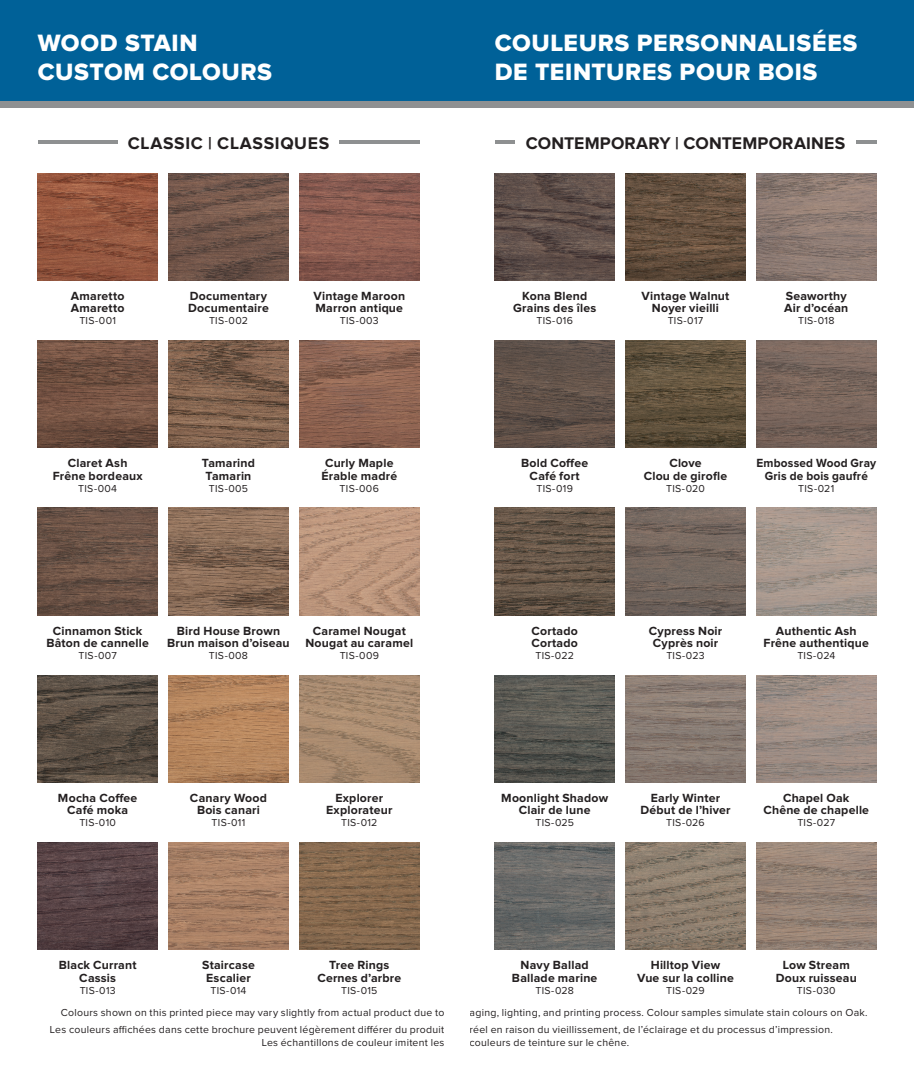
<style>
.page{position:relative;width:914px;height:1071px;background:#fff}
.page>*{position:absolute;margin:0;border:0;box-sizing:border-box;transform-origin:0 0}
.t1{font:24.5px "Proxima Nova Extrabld";letter-spacing:.025em;color:#fff}
.t2{font:700 17.5px "Proxima Nova";letter-spacing:.015em;color:#231f20}
.t3{font:700 17.5px "Proxima Nova";letter-spacing:.035em;color:#231f20}
.Color_Names{font:700 12.25px/12.2px "Proxima Nova";letter-spacing:.015em;color:#231f20}
.Color_Names-2{font:700 12.25px "Proxima Nova";letter-spacing:.015em;color:#231f20;scale:.96 1}
.Color_Names-3{font:10.5px "Proxima Nova";letter-spacing:.025em;color:#231f20}
</style>
<div class="page">
<div style="left:0;top:0;width:914px;height:105px;background:#006198"></div>
<div style="left:0;top:102px;width:914px;height:6px;background:#8e9091"></div>
<hr style="left:38px;top:140px;width:381px;height:4px;background:#8e9091">
<div style="left:118px;top:126px;width:221px;height:32px;background:#fff"></div>
<hr style="left:495px;top:140px;width:381px;height:4px;background:#8e9091">
<div style="left:515px;top:126px;width:340px;height:32px;background:#fff"></div>
<img style="left:495px;top:173px;width:119px;height:107px">
<img style="left:625px;top:173px;width:120px;height:107px">
<img style="left:756px;top:173px;width:120px;height:107px">
<img style="left:495px;top:675px;width:119px;height:107px">
<img style="left:625px;top:675px;width:120px;height:107px">
<img style="left:756px;top:675px;width:120px;height:107px">
<img style="left:495px;top:508px;width:119px;height:107px">
<img style="left:625px;top:508px;width:120px;height:107px">
<img style="left:756px;top:508px;width:120px;height:107px">
<img style="left:756px;top:843px;width:120px;height:107px">
<img style="left:495px;top:843px;width:119px;height:107px">
<img style="left:625px;top:843px;width:120px;height:107px">
<img style="left:495px;top:341px;width:119px;height:107px">
<img style="left:625px;top:341px;width:120px;height:107px">
<img style="left:756px;top:341px;width:120px;height:107px">
<img style="left:38px;top:173px;width:120px;height:107px">
<img style="left:169px;top:173px;width:119px;height:107px">
<img style="left:299px;top:173px;width:120px;height:107px">
<img style="left:38px;top:508px;width:120px;height:107px">
<img style="left:169px;top:508px;width:119px;height:107px">
<img style="left:299px;top:508px;width:120px;height:107px">
<img style="left:38px;top:675px;width:120px;height:107px">
<img style="left:169px;top:675px;width:119px;height:107px">
<img style="left:299px;top:675px;width:120px;height:107px">
<img style="left:38px;top:843px;width:120px;height:107px">
<img style="left:169px;top:843px;width:119px;height:107px">
<img style="left:299px;top:843px;width:120px;height:107px">
<img style="left:38px;top:341px;width:120px;height:107px">
<img style="left:169px;top:341px;width:119px;height:107px">
<img style="left:299px;top:341px;width:120px;height:107px">
<p class="t1" style="left:38px;top:31px;width:161px">WOOD STAIN</p>
<p class="t1" style="left:38px;top:61px;width:236px">CUSTOM COLOURS</p>
<p class="t1" style="left:495px;top:31px;width:364px">COULEURS PERSONNALISÉES</p>
<p class="t1" style="left:495px;top:61px;width:324px">DE TEINTURES POUR BOIS</p>
<p class="t3" style="left:128px;top:135px;width:203px">CLASSIC | CLASSIQUES</p>
<p class="t2" style="left:526px;top:135px;width:321px">CONTEMPORARY | CONTEMPORAINES</p>
<p class="Color_Names" style="left:71px;top:290px;width:55px">Amaretto</p>
<p class="Color_Names" style="left:71px;top:303px;width:55px">Amaretto</p>
<p class="Color_Names-3" style="left:79px;top:316px;width:38px">TIS-001</p>
<p class="Color_Names" style="left:188px;top:290px;width:82px">Documentary<br>Documentaire</p>
<p class="Color_Names-3" style="left:209px;top:316px;width:40px">TIS-002</p>
<p class="Color_Names" style="left:313px;top:290px;width:93px">Vintage Maroon</p>
<p class="Color_Names" style="left:315px;top:303px;width:89px">Marron antique</p>
<p class="Color_Names-3" style="left:340px;top:316px;width:40px">TIS-003</p>
<p class="Color_Names" style="left:522px;top:290px;width:67px">Kona Blend</p>
<p class="Color_Names" style="left:513px;top:303px;width:85px">Grains des îles</p>
<p class="Color_Names-3" style="left:536px;top:316px;width:38px">TIS-016</p>
<p class="Color_Names" style="left:641px;top:290px;width:89px">Vintage Walnut</p>
<p class="Color_Names" style="left:652px;top:303px;width:68px">Noyer vieilli</p>
<p class="Color_Names-3" style="left:667px;top:316px;width:37px">TIS-017</p>
<p class="Color_Names" style="left:785px;top:290px;width:63px">Seaworthy</p>
<p class="Color_Names" style="left:784px;top:303px;width:66px">Air d’océan</p>
<p class="Color_Names-3" style="left:798px;top:316px;width:38px">TIS-018</p>
<p class="Color_Names" style="left:68px;top:458px;width:61px">Claret Ash</p>
<p class="Color_Names" style="left:53px;top:470px;width:91px">Frêne bordeaux</p>
<p class="Color_Names-3" style="left:78px;top:483px;width:40px">TIS-004</p>
<p class="Color_Names" style="left:202px;top:458px;width:55px">Tamarind</p>
<p class="Color_Names" style="left:205px;top:470px;width:47px">Tamarin</p>
<p class="Color_Names-3" style="left:209px;top:483px;width:41px">TIS-005</p>
<p class="Color_Names" style="left:325px;top:458px;width:70px">Curly Maple</p>
<p class="Color_Names" style="left:321px;top:470px;width:77px">Érable madré</p>
<p class="Color_Names-3" style="left:339px;top:483px;width:41px">TIS-006</p>
<p class="Color_Names" style="left:521px;top:458px;width:69px">Bold Coffee</p>
<p class="Color_Names" style="left:529px;top:470px;width:52px">Café fort</p>
<p class="Color_Names-3" style="left:536px;top:483px;width:38px">TIS-019</p>
<p class="Color_Names" style="left:669px;top:458px;width:34px">Clove</p>
<p class="Color_Names" style="left:643px;top:470px;width:85px">Clou de girofle</p>
<p class="Color_Names-3" style="left:666px;top:483px;width:40px">TIS-020</p>
<p class="Color_Names-2" style="left:756px;top:458px;width:126px">Embossed Wood Gray</p>
<p class="Color_Names-2" style="left:764px;top:470px;width:109px">Gris de bois gaufré</p>
<p class="Color_Names-3" style="left:798px;top:483px;width:38px">TIS-021</p>
<p class="Color_Names" style="left:53px;top:625px;width:91px">Cinnamon Stick</p>
<p class="Color_Names" style="left:46px;top:637px;width:104px">Bâton de cannelle</p>
<p class="Color_Names-3" style="left:79px;top:651px;width:40px">TIS-007</p>
<p class="Color_Names" style="left:177px;top:625px;width:105px">Bird House Brown</p>
<p class="Color_Names" style="left:167px;top:637px;width:124px">Brun maison d’oiseau</p>
<p class="Color_Names-3" style="left:209px;top:651px;width:41px">TIS-008</p>
<p class="Color_Names" style="left:313px;top:625px;width:95px">Caramel Nougat</p>
<p class="Color_Names" style="left:305px;top:637px;width:109px">Nougat au caramel</p>
<p class="Color_Names-3" style="left:339px;top:651px;width:41px">TIS-009</p>
<p class="Color_Names" style="left:531px;top:625px;width:48px">Cortado</p>
<p class="Color_Names" style="left:531px;top:637px;width:48px">Cortado</p>
<p class="Color_Names-3" style="left:535px;top:651px;width:40px">TIS-022</p>
<p class="Color_Names" style="left:648px;top:625px;width:75px">Cypress Noir</p>
<p class="Color_Names" style="left:652px;top:637px;width:67px">Cyprès noir</p>
<p class="Color_Names-3" style="left:666px;top:651px;width:40px">TIS-023</p>
<p class="Color_Names" style="left:775px;top:625px;width:82px">Authentic Ash</p>
<p class="Color_Names" style="left:763px;top:637px;width:107px">Frêne authentique</p>
<p class="Color_Names-3" style="left:797px;top:651px;width:39px">TIS-024</p>
<p class="Color_Names" style="left:58px;top:792px;width:81px">Mocha Coffee</p>
<p class="Color_Names" style="left:67px;top:805px;width:62px">Café moka</p>
<p class="Color_Names-3" style="left:79px;top:818px;width:38px">TIS-010</p>
<p class="Color_Names" style="left:190px;top:792px;width:79px">Canary Wood</p>
<p class="Color_Names" style="left:197px;top:805px;width:64px">Bois canari</p>
<p class="Color_Names-3" style="left:212px;top:818px;width:35px">TIS-011</p>
<p class="Color_Names" style="left:335px;top:792px;width:49px">Explorer</p>
<p class="Color_Names" style="left:326px;top:805px;width:68px">Explorateur</p>
<p class="Color_Names-3" style="left:341px;top:818px;width:38px">TIS-012</p>
<p class="Color_Names" style="left:501px;top:792px;width:108px">Moonlight Shadow</p>
<p class="Color_Names" style="left:519px;top:805px;width:73px">Clair de lune</p>
<p class="Color_Names-3" style="left:535px;top:818px;width:40px">TIS-025</p>
<p class="Color_Names" style="left:650px;top:792px;width:71px">Early Winter</p>
<p class="Color_Names" style="left:640px;top:805px;width:92px">Début de l’hiver</p>
<p class="Color_Names-3" style="left:666px;top:818px;width:40px">TIS-026</p>
<p class="Color_Names" style="left:783px;top:792px;width:68px">Chapel Oak</p>
<p class="Color_Names" style="left:763px;top:805px;width:107px">Chêne de chapelle</p>
<p class="Color_Names-3" style="left:797px;top:818px;width:39px">TIS-027</p>
<p class="Color_Names" style="left:59px;top:960px;width:79px">Black Currant</p>
<p class="Color_Names" style="left:79px;top:972px;width:38px">Cassis</p>
<p class="Color_Names-3" style="left:80px;top:986px;width:37px">TIS-013</p>
<p class="Color_Names" style="left:202px;top:960px;width:54px">Staircase</p>
<p class="Color_Names" style="left:206px;top:972px;width:46px">Escalier</p>
<p class="Color_Names-3" style="left:210px;top:986px;width:37px">TIS-014</p>
<p class="Color_Names" style="left:329px;top:960px;width:61px">Tree Rings</p>
<p class="Color_Names" style="left:317px;top:972px;width:85px">Cernes d’arbre</p>
<p class="Color_Names-3" style="left:341px;top:986px;width:38px">TIS-015</p>
<p class="Color_Names" style="left:520px;top:960px;width:70px">Navy Ballad</p>
<p class="Color_Names" style="left:512px;top:972px;width:87px">Ballade marine</p>
<p class="Color_Names-3" style="left:535px;top:986px;width:40px">TIS-028</p>
<p class="Color_Names" style="left:650px;top:960px;width:71px">Hilltop View</p>
<p class="Color_Names" style="left:637px;top:972px;width:98px">Vue sur la colline</p>
<p class="Color_Names-3" style="left:666px;top:986px;width:40px">TIS-029</p>
<p class="Color_Names" style="left:782px;top:960px;width:69px">Low Stream</p>
<p class="Color_Names" style="left:775px;top:972px;width:83px">Doux ruisseau</p>
<p class="Color_Names-3" style="left:796px;top:986px;width:40px">TIS-030</p>
<p class="Color_Names-3" style="left:61px;top:1008px;width:385px">Colours shown on this printed piece may vary slightly from actual product due to</p>
<p class="Color_Names-3" style="left:469px;top:1008px;width:399px">aging, lighting, and printing process. Colour samples simulate stain colours on Oak.</p>
<p class="Color_Names-3" style="left:50px;top:1025px;width:396px">Les couleurs affichées dans cette brochure peuvent légèrement différer du produit</p>
<p class="Color_Names-3" style="left:469px;top:1025px;width:365px">réel en raison du vieillissement, de l’éclairage et du processus d’impression.</p>
<p class="Color_Names-3" style="left:262px;top:1037px;width:184px">Les échantillons de couleur imitent les</p>
<p class="Color_Names-3" style="left:469px;top:1037px;width:161px">couleurs de teinture sur le chêne.</p>
</div>
